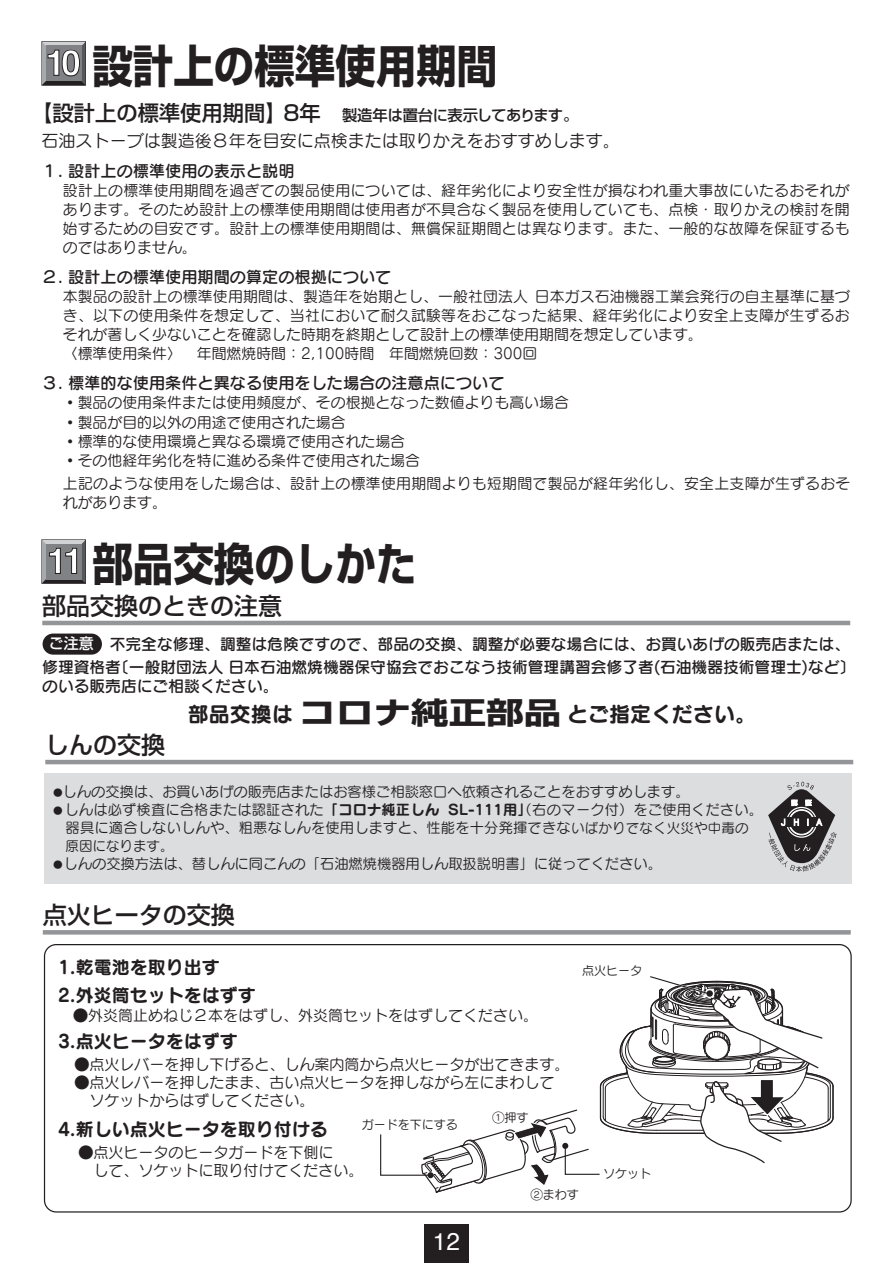
<style>
.page{position:relative;width:893px;height:1263px;background:#fff}
.page>*{position:absolute;margin:0;border:0;box-sizing:border-box;transform-origin:0 0}
.t1{font:700 45px "Shin Go Pr 6";color:#231f20;scale:.9 1}
.t2{font:24.3px "Helvetica";color:#fff}
.t3{font:500 24px "Shin Go Pr 6";color:#231f20}
.t4{font:21px "Seurat Pro B";color:#231f20}
.t5{font:18px "Seurat Pro B";color:#231f20}
.t6{font:16.95px "Seurat Pro M";color:#231f20}
.t7{font:16.2px "Seurat Pro DB";color:#231f20}
.t8{font:15.75px/22.5px "Seurat Pro DB";color:#231f20}
.t9{font:500 15.3px "Shin Go Pr 6";letter-spacing:-.03em;color:#231f20}
.t10{font:15px/18px "Seurat Pro M";color:#231f20}
.t11{font:500 15px "Shin Go Pr 6";color:#fff}
.t12{font:14.85px/19.2px "Seurat Pro M";letter-spacing:.01em;color:#231f20}
.t13{font:14.25px/18px "Seurat Pro M";color:#231f20;text-align:center}
.t14{font:13.5px "Seurat Pro M";color:#231f20}
.t15{font:12px "Seurat Pro M";color:#231f20}
.s1{font-size:21.3px}
.s2{font-size:13.5px}
.s3{font-family:"Shin Go Pr 6";font-weight:700;font-size:30px}
.s4{font-size:9px}
.s5{font-family:"Seurat Pro B"}
</style>
<div class="page">
<div style="left:424px;top:1225px;width:45px;height:38px;background:#231f20"></div>
<div style="left:44px;top:773px;width:808px;height:111px;background:#dcdddf"></div>
<div style="left:42px;top:540px;width:44px;height:43px;border:1px solid #231f20"></div>
<svg style="left:42px;top:540px;width:43px;height:43px;background:#7a7b7d"></svg>
<hr style="left:45px;top:760px;width:808px;height:4px;background:#939598">
<div style="left:42px;top:41px;width:44px;height:44px;border:1px solid #231f20"></div>
<svg style="left:42px;top:42px;width:43px;height:43px;background:#747577"></svg>
<hr style="left:42px;top:621px;width:808px;height:4px;background:#939598">
<div style="left:43px;top:633px;width:59px;height:22px;background:#231f20;border-radius:11px"></div>
<hr style="left:43px;top:930px;width:808px;height:4px;background:#939598">
<svg style="left:768px;top:782px;width:69px;height:90px"></svg>
<svg style="left:380px;top:976px;width:454px;height:217px"></svg>
<h1 class="t1" style="left:45px;top:30px;width:504px"><sup>10</sup> 設計上の標準使用期間</h1>
<p class="t9" style="left:31px;top:103px;width:549px"><span class="s1">【設計上の標準使用期間】8年　</span>製造年は置台に表示してあります。</p>
<p class="t6" style="left:42px;top:129px;width:580px">石油ストーブは製造後８年を目安に点検または取りかえをおすすめします。</p>
<p class="t7" style="left:42px;top:160px;width:254px">１. 設計上の標準使用の表示と説明</p>
<p class="t12" style="left:63px;top:180px;width:788px;text-align:justify">設計上の標準使用期間を過ぎての製品使用については、経年劣化により安全性が損なわれ重大事故にいたるおそれがあります。そのため設計上の標準使用期間は使用者が不具合なく製品を使用していても、点検・取りかえの検討を開始するための目安です。設計上の標準使用期間は、無償保証期間とは異なります。また、一般的な故障を保証するものではありません。</p>
<p class="t7" style="left:42px;top:266px;width:351px">２. 設計上の標準使用期間の算定の根拠について</p>
<p class="t12" style="left:63px;top:286px;width:788px">本製品の設計上の標準使用期間は、製造年を始期とし、一般社団法人日本ガス石油機器工業会発行の自主基準に基づき、以下の使用条件を想定して、当社において耐久試験等をおこなった結果、経年劣化により安全上支障が生ずるおそれが著しく少ないことを確認した時期を終期として設計上の標準使用期間を想定しています。<br>〈標準使用条件〉　年間燃焼時間：2,100時間　年間燃焼回数：300回</p>
<p class="t7" style="left:42px;top:372px;width:464px">３. 標準的な使用条件と異なる使用をした場合の注意点について</p>
<p class="t12" style="left:63px;top:393px;width:507px">•製品の使用条件または使用頻度が、その根拠となった数値よりも高い場合</p>
<p class="t12" style="left:63px;top:412px;width:284px">•製品が目的以外の用途で使用された場合</p>
<p class="t12" style="left:63px;top:431px;width:344px">•標準的な使用環境と異なる環境で使用された場合</p>
<p class="t12" style="left:63px;top:448px;width:789px;line-height:23.4px">•その他経年劣化を特に進める条件で使用された場合<br>上記のような使用をした場合は、設計上の標準使用期間よりも短期間で製品が経年劣化し、安全上支障が生ずるおそ</p>
<p class="t12" style="left:63px;top:493px;width:106px">れがあります。</p>
<h1 class="t1" style="left:47px;top:528px;width:412px"><sup>11</sup> 部品交換のしかた</h1>
<h3 class="t3" style="left:42px;top:586px;width:242px">部品交換のときの注意</h3>
<p class="t11" style="left:49px;top:631px;width:46px">ご注意</p>
<p class="t8" style="left:42px;top:633px;width:815px"><span class="s2">　　　　　</span>不完全な修理、調整は危険ですので、部品の交換、調整が必要な場合には、お買いあげの販売店または、修理資格者〔一般財団法人 日本石油燃焼機器保守協会でおこなう技術管理講習会修了者(石油機器技術管理士)など〕</p>
<p class="t8" style="left:42px;top:675px;width:238px">のいる販売店にご相談ください。</p>
<h3 class="t4" style="left:188px;top:700px;width:570px">部品交換は<span class="s3">コロナ純正部品</span>とご指定ください。</h3>
<h3 class="t3" style="left:45px;top:725px;width:122px">しんの交換</h3>
<p class="t13" style="left:54px;top:782px;width:637px"><span class="s4">●</span>しんの交換は、お買いあげの販売店またはお客様ご相談窓口へ依頼されることをおすすめします。</p>
<p class="t13" style="left:54px;top:800px;width:711px"><span class="s4">●</span> しんは必ず検査に合格または認証された<span class="s5">「コロナ純正しん SL-111用」</span>（右のマーク付）をご使用ください。器具に適合しないしんや、粗悪なしんを使用しますと、性能を十分発揮できな<span class="s2">いばかりでなく火災や中毒の</span></p>
<p class="t14" style="left:66px;top:837px;width:109px">原因になります。</p>
<p class="t13" style="left:54px;top:855px;width:610px"><span class="s4">●</span>しんの交換方法は、替しんに同こんの「石油燃焼機器用しん取扱説明書」に従ってください。</p>
<h3 class="t3" style="left:43px;top:895px;width:194px">点火ヒータの交換</h3>
<p class="t5" style="left:58px;top:954px;width:163px">1.乾電池を取り出す</p>
<p class="t10" style="left:73px;top:1006px;width:467px">●外炎筒止めねじ２本をはずし、外炎筒セットをはずしてください。</p>
<p class="t5" style="left:58px;top:1029px;width:181px">3.点火ヒータをはずす</p>
<p class="t10" style="left:75px;top:1055px;width:496px">●点火レバーを押し下げると、しん案内筒から点火ヒータが出てきます。</p>
<p class="t10" style="left:90px;top:1073px;width:466px;text-indent:-15px">●点火レバーを押したまま、古い点火ヒータを押しながら左にまわしてソケットからはずしてください。</p>
<p class="t5" style="left:58px;top:1117px;width:271px">4.新しい点火ヒータを取り付ける</p>
<p class="t10" style="left:93px;top:1143px;width:271px;text-indent:-15px">●点火ヒータのヒータガードを下側に<br>して、ソケットに取り付けてください。</p>
<p class="t5" style="left:58px;top:983px;width:199px">2.外炎筒セットをはずす</p>
<p class="t15" style="left:493px;top:1109px;width:37px">①押す</p>
<p class="t15" style="left:362px;top:1117px;width:98px">ガードを下にする</p>
<p class="t15" style="left:582px;top:962px;width:61px">点火ヒータ</p>
<p class="t15" style="left:603px;top:1165px;width:49px">ソケット</p>
<h2 class="t2" style="left:433px;top:1223px;width:29px">12</h2>
<p class="t15" style="left:531px;top:1187px;width:49px">②まわす</p>
</div>
